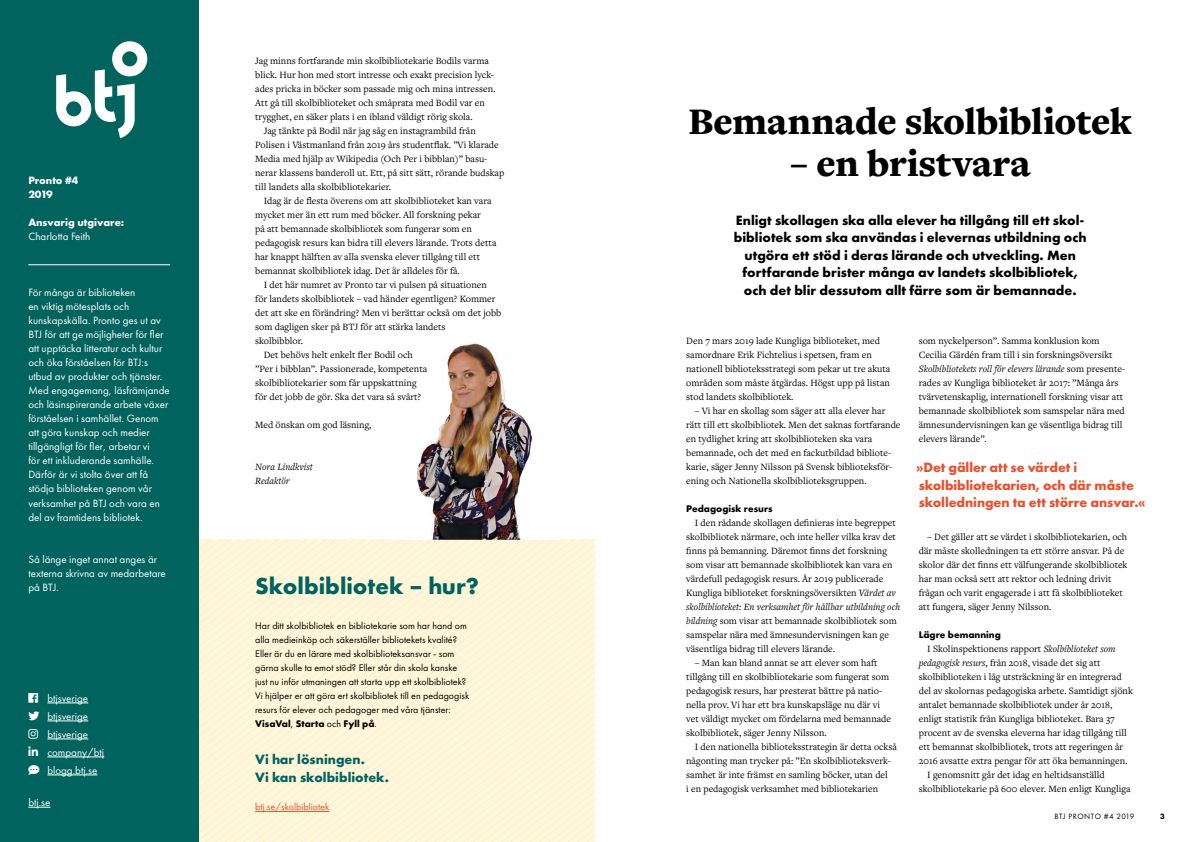
<style>
.page{position:relative;width:1191px;height:842px;background:#fff}
.page>*{position:absolute;margin:0;border:0;box-sizing:border-box;transform-origin:0 0}
.t1{font:900 39px "Freight Text Pro";letter-spacing:-.015em;color:#000}
.t2{font:700 24px "Futura PT";color:#00635e}
.t3{font:700 14px/17.5px "Futura PT";color:#000;text-align:center}
.t4{font:700 14px/17.5px "Futura PT";letter-spacing:-.005em;color:#e94f2d}
.t5{font:700 14px/18px "Futura PT";color:#00635e}
.t6{font:11px/14px "Futura PT";color:#fff}
.t7{font:700 11px/14px "Futura PT";color:#fff}
.t8{font:10px/14px "Freight Text Pro";color:#000}
.t9{font:10px/14px "Futura PT";color:#000}
.t10{font:700 10px "Futura PT";color:#000}
.t11{font:italic 10px/14px "Freight Text Pro";color:#000}
.t12{font:10px "Futura PT";color:#e94f2d}
.t13{font:8px "Futura PT";letter-spacing:.07em;color:#000}
.t14{font:800 8px "Futura PT";color:#000}
.s1{font-weight:700}
.s2{font-style:italic}
</style>
<div class="page">
<svg style="left:198px;top:540px;width:397px;height:302px;background:#fef4d7"></svg>
<div style="left:0;top:0;width:198px;height:842px;background:#00635e"></div>
<svg style="left:56px;top:41px;width:91px;height:97px"></svg>
<hr style="left:28px;top:264px;width:142px;height:1px;background:#fff">
<hr style="left:255px;top:811px;width:74px;height:1px;background:#e94f2d">
<img style="left:392px;top:343px;width:164px;height:197px">
<hr style="left:47px;top:703px;width:41px;height:1px;background:#fff">
<hr style="left:47px;top:721px;width:41px;height:1px;background:#fff">
<hr style="left:47px;top:739px;width:41px;height:1px;background:#fff">
<hr style="left:47px;top:757px;width:57px;height:1px;background:#fff">
<hr style="left:47px;top:775px;width:50px;height:1px;background:#fff">
<svg style="left:28px;top:807px;width:22px;height:1px"></svg>
<p class="t7" style="left:28px;top:173px;width:52px">Pronto #4<br>2019</p>
<p class="t7" style="left:28px;top:215px;width:97px">Ansvarig utgivare:</p>
<p class="t6" style="left:28px;top:230px;width:64px">Charlotta Feith</p>
<p class="t6" style="left:28px;top:286px;width:143px">För många är biblioteken<br>en viktig mötesplats och kunskapskälla. Pronto ges ut av<br>BTJ för att ge möjligheter för fler att upptäcka litteratur och kultur och öka förståelsen för BTJ:s utbud av produkter och tjänster.<br>Med engagemang, läsfrämjande och läsinspirerande arbete växer förståelsen i samhället. Genom att göra kunskap och medier tillgängligt för fler, arbetar vi<br>för ett inkluderande samhälle.<br>Därför är vi stolta över att få stödja biblioteken genom vår verksamhet på BTJ och vara en del av framtidens bibliotek.</p>
<p class="t6" style="left:28px;top:552px;width:139px">Så länge inget annat anges är texterna skrivna av medarbetare på BTJ.</p>
<p class="t6" style="left:47px;top:689px;width:58px;line-height:18px">btjsverige btjsverige btjsverige company/btj blogg.btj.se</p>
<p class="t6" style="left:28px;top:795px;width:24px">btj.se</p>
<p class="t8" style="left:255px;top:53px;width:235px">Jag minns fortfarande min skolbibliotekarie Bodils varma</p>
<p class="t8" style="left:255px;top:67px;width:240px">blick. Hur hon med stort intresse och exakt precision lyck-</p>
<p class="t8" style="left:255px;top:81px;width:242px">ades pricka in böcker som passade mig och mina intressen.</p>
<p class="t8" style="left:255px;top:95px;width:231px">Att gå till skolbiblioteket och småprata med Bodil var en</p>
<p class="t8" style="left:255px;top:109px;width:219px">trygghet, en säker plats i en ibland väldigt rörig skola.</p>
<p class="t8" style="left:264px;top:123px;width:214px">Jag tänkte på Bodil när jag såg en instagrambild från</p>
<p class="t8" style="left:255px;top:137px;width:245px">Polisen i Västmanland från 2019 års studentflak. ”Vi klarade</p>
<p class="t8" style="left:255px;top:151px;width:234px">Media med hjälp av Wikipedia (Och Per i bibblan)” basu-</p>
<p class="t8" style="left:255px;top:165px;width:251px">nerar klassens banderoll ut. Ett, på sitt sätt, rörande budskap</p>
<p class="t8" style="left:255px;top:179px;width:138px">till landets alla skolbibliotekarier.</p>
<p class="t8" style="left:264px;top:193px;width:229px">Idag är de flesta överens om att skolbiblioteket kan vara</p>
<p class="t8" style="left:255px;top:207px;width:227px">mycket mer än ett rum med böcker. All forskning pekar</p>
<p class="t8" style="left:255px;top:221px;width:218px">på att bemannade skolbibliotek som fungerar som en</p>
<p class="t8" style="left:255px;top:235px;width:243px">pedagogisk resurs kan bidra till elevers lärande. Trots detta</p>
<p class="t8" style="left:255px;top:249px;width:226px">har knappt hälften av alla svenska elever tillgång till ett</p>
<p class="t8" style="left:255px;top:263px;width:206px">bemannat skolbibliotek idag. Det är alldeles för få.</p>
<p class="t8" style="left:264px;top:277px;width:225px">I det här numret av Pronto tar vi pulsen på situationen</p>
<p class="t8" style="left:255px;top:291px;width:242px">för landets skolbibliotek – vad händer egentligen? Kommer</p>
<p class="t8" style="left:255px;top:305px;width:248px">det att ske en förändring? Men vi berättar också om det jobb</p>
<p class="t8" style="left:255px;top:319px;width:192px">som dagligen sker på BTJ för att stärka landets</p>
<p class="t8" style="left:255px;top:333px;width:49px">skolbibblor.</p>
<p class="t8" style="left:264px;top:347px;width:150px">Det behövs helt enkelt fler Bodil och</p>
<p class="t8" style="left:255px;top:361px;width:173px">”Per i bibblan”. Passionerade, kompetenta</p>
<p class="t8" style="left:255px;top:375px;width:163px">skolbibliotekarier som får uppskattning</p>
<p class="t8" style="left:255px;top:389px;width:167px">för det jobb de gör. Ska det vara så svårt?</p>
<p class="t8" style="left:255px;top:417px;width:118px">Med önskan om god läsning,</p>
<p class="t11" style="left:255px;top:459px;width:59px">Nora Lindkvist<br>Redaktör</p>
<h2 class="t2" style="left:255px;top:570px;width:225px">Skolbibliotek – hur?</h2>
<p class="t9" style="left:255px;top:619px;width:216px">Har ditt skolbibliotek en bibliotekarie som har hand om alla medieinköp och säkerställer bibliotekets kvalité?<br>Eller är du en lärare med skolbiblioteksansvar - som gärna skulle ta emot stöd? Eller står din skola kanske just nu inför utmaningen att starta upp ett skolbibliotek?<br>Vi hjälper er att göra ert skolbibliotek till en pedagogisk resurs för elever och pedagoger med våra tjänster:<br><span class="s1">VisaVal</span>, <span class="s1">Starta</span> och <span class="s1">Fyll på</span>.</p>
<h3 class="t5" style="left:255px;top:749px;width:135px">Vi har lösningen.<br>Vi kan skolbibliotek.</h3>
<p class="t12" style="left:255px;top:801px;width:76px">btj.se/skolbibliotek</p>
<h1 class="t1" style="left:688px;top:95px;width:445px">Bemannade skolbibliotek</h1>
<h1 class="t1" style="left:789px;top:137px;width:242px">– en bristvara</h1>
<p class="t3" style="left:734px;top:211px;width:354px">Enligt skollagen ska alla elever ha tillgång till ett skol&shy;bibliotek som ska användas i elevernas utbildning och utgöra ett stöd i deras lärande och utveckling. Men fortfarande brister många av landets skolbibliotek, och det blir dessutom allt färre som är bemannade.</p>
<p class="t8" style="left:686px;top:333px;width:206px">Den 7 mars 2019 lade Kungliga biblioteket, med samordnare Erik Fichtelius i spetsen, fram en nationell biblioteksstrategi som pekar ut tre akuta områden som måste åtgärdas. Högst upp på listan stod landets skolbibliotek.</p>
<p class="t8" style="left:686px;top:403px;width:216px;text-indent:8px">– Vi har en skollag som säger att alla elever har rätt till ett skolbibliotek. Men det saknas fortfarande en tydlighet kring att skolbiblioteken ska vara bemannade, och det med en fackutbildad bibliote&shy;karie, säger Jenny Nilsson på Svensk biblioteksför&shy;ening och Nationella skolbiblioteksgruppen.</p>
<p class="t10" style="left:686px;top:502px;width:88px">Pedagogisk resurs</p>
<p class="t8" style="left:686px;top:515px;width:215px;text-indent:8px">I den rådande skollagen definieras inte begreppet skolbibliotek närmare, och inte heller vilka krav det finns på bemanning. Däremot finns det forskning som visar att bemannade skolbibliotek kan vara en värdefull pedagogisk resurs. År 2019 publicerade Kungliga biblioteket forskningsöversikten <span class="s2">Värdet av skolbiblioteket: En verksamhet för hållbar utbildning och bildning</span> som visar att bemannade skolbibliotek som samspelar nära med ämnesundervisningen kan ge väsentliga bidrag till elevers lärande.</p>
<p class="t8" style="left:686px;top:655px;width:206px;text-indent:8px">– Man kan bland annat se att elever som haft tillgång till en skolbibliotekarie som fungerat som pedagogisk resurs, har presterat bättre på natio&shy;nella prov. Vi har ett bra kunskapsläge nu där vi vet väldigt mycket om fördelarna med bemannade skolbibliotek, säger Jenny Nilsson.</p>
<p class="t8" style="left:686px;top:739px;width:212px;text-indent:8px">I den nationella biblioteksstrategin är detta också någonting man trycker på: ”En skolbiblioteksverk&shy;samhet är inte främst en samling böcker, utan del<br>i en pedagogisk verksamhet med bibliotekarien</p>
<p class="t8" style="left:918px;top:333px;width:208px">som nyckelperson”. Samma konklusion kom Cecilia Gärdén fram till i sin forskningsöversikt <span class="s2">Skolbibliotekets roll för elevers lärande</span> som presente&shy;rades av Kungliga biblioteket år 2017: ”Många års tvärvetenskaplig, internationell forskning visar att bemannade skolbibliotek som samspelar nära med ämnesundervisningen kan ge väsentliga bidrag till elevers lärande”.</p>
<h3 class="t4" style="left:916px;top:458px;width:231px">»Det gäller att se värdet i skolbibliotekarien, och där måste skolledningen ta ett större ansvar.«</h3>
<p class="t8" style="left:918px;top:529px;width:210px;text-indent:8px">– Det gäller att se värdet i skolbibliotekarien, och där måste skolledningen ta ett större ansvar. På de skolor där det finns ett välfungerande skolbibliotek har man också sett att rektor och ledning drivit frågan och varit engagerade i att få skolbiblioteket att fungera, säger Jenny Nilsson.</p>
<p class="t10" style="left:918px;top:628px;width:84px">Lägre bemanning</p>
<p class="t8" style="left:927px;top:641px;width:190px">I Skolinspektionens rapport <span class="s2">Skolbiblioteket som</span></p>
<p class="t8" style="left:918px;top:655px;width:183px"><span class="s2">pedagogisk resurs</span>, från 2018, visade det sig att</p>
<p class="t8" style="left:918px;top:669px;width:204px">skolbiblioteken i låg utsträckning är en integrerad</p>
<p class="t8" style="left:918px;top:683px;width:216px">del av skolornas pedagogiska arbete. Samtidigt sjönk</p>
<p class="t8" style="left:918px;top:697px;width:195px">antalet bemannade skolbibliotek under år 2018,</p>
<p class="t8" style="left:918px;top:711px;width:197px">enligt statistik från Kungliga biblioteket. Bara 37</p>
<p class="t8" style="left:918px;top:725px;width:209px">procent av de svenska eleverna har idag tillgång till</p>
<p class="t8" style="left:918px;top:739px;width:206px">ett bemannat skolbibliotek, trots att regeringen år</p>
<p class="t8" style="left:918px;top:753px;width:210px">2016 avsatte extra pengar för att öka bemanningen.</p>
<p class="t8" style="left:927px;top:767px;width:179px">I genomsnitt går det idag en heltidsanställd</p>
<p class="t8" style="left:918px;top:781px;width:213px">skolbibliotekarie på 600 elever. Men enligt Kungliga</p>
<p class="t13" style="left:1054px;top:811px;width:81px">BTJ Pronto #4 2019</p>
<p class="t14" style="left:1160px;top:811px;width:6px">3</p>
</div>
